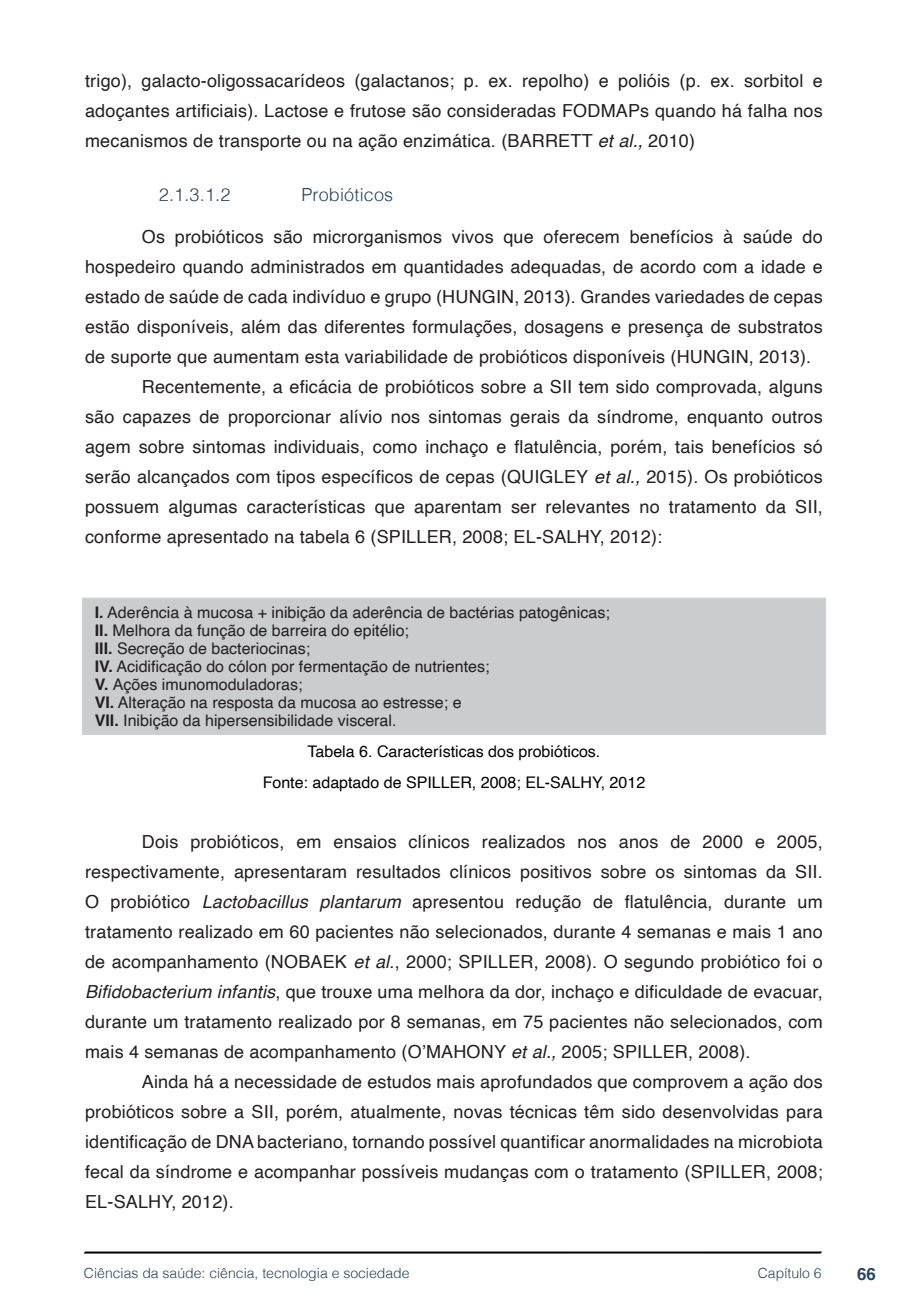
<style>
.page{position:relative;width:908px;height:1304px;background:#fff}
.page>*{position:absolute;margin:0;border:0;box-sizing:border-box;transform-origin:0 0}
.t1{font:18px/30px "Helvetica";letter-spacing:.01em;color:#231f20;text-align:justify}
.t2{font:300 18px "Helvetica";letter-spacing:.01em;color:#23445f}
.t3{font:700 16.8px "Helvetica";color:#23445f}
.t4{font:16px/18px "Helvetica";color:#231f20}
.t5{font:16px/30.6px "Helvetica";color:#000;text-align:center}
.t6{font:300 14px "Helvetica";color:#23445f}
.s1{font-style:italic}
.s2{font-weight:700}
</style>
<div class="page">
<svg style="left:84px;top:1251px;width:737px;height:3px;background:#515151"></svg>
<div style="left:82px;top:598px;width:743px;height:136px;background:#cbccce"></div>
<hr style="left:82px;top:598px;width:743px;height:1px;background:#d2d4d3">
<hr style="left:82px;top:599px;width:1px;height:135px;background:#d2d4d3">
<hr style="left:824px;top:599px;width:1px;height:135px;background:#d2d4d3">
<hr style="left:82px;top:734px;width:743px;height:1px;background:#d2d4d3">
<p class="t1" style="left:85px;top:66px;width:738px">trigo), galacto-oligossacarídeos (galactanos; p. ex. repolho) e polióis (p. ex. sorbitol e adoçantes artificiais). Lactose e frutose são consideradas FODMAPs quando há falha nos mecanismos de transporte ou na ação enzimática. (BARRETT <span class="s1">et al.,</span> 2010)</p>
<p class="t2" style="left:159px;top:180px;width:73px">2.1.3.1.2</p>
<p class="t2" style="left:301px;top:180px;width:93px">Probióticos</p>
<p class="t1" style="left:142px;top:222px;width:682px">Os probióticos são microrganismos vivos que oferecem benefícios à saúde do</p>
<p class="t1" style="left:85px;top:252px;width:738px">hospedeiro quando administrados em quantidades adequadas, de acordo com a idade e</p>
<p class="t1" style="left:85px;top:282px;width:738px">estado de saúde de cada indivíduo e grupo (HUNGIN, 2013). Grandes variedades de cepas</p>
<p class="t1" style="left:85px;top:312px;width:738px">estão disponíveis, além das diferentes formulações, dosagens e presença de substratos</p>
<p class="t1" style="left:85px;top:342px;width:727px">de suporte que aumentam esta variabilidade de probióticos disponíveis (HUNGIN, 2013).</p>
<p class="t1" style="left:142px;top:372px;width:682px">Recentemente, a eficácia de probióticos sobre a SII tem sido comprovada, alguns</p>
<p class="t1" style="left:85px;top:402px;width:738px">são capazes de proporcionar alívio nos sintomas gerais da síndrome, enquanto outros</p>
<p class="t1" style="left:85px;top:432px;width:738px">agem sobre sintomas individuais, como inchaço e flatulência, porém, tais benefícios só</p>
<p class="t1" style="left:85px;top:462px;width:738px">serão alcançados com tipos específicos de cepas (QUIGLEY <span class="s1">et al.,</span> 2015). Os probióticos</p>
<p class="t1" style="left:85px;top:492px;width:739px">possuem algumas características que aparentam ser relevantes no tratamento da SII,</p>
<p class="t1" style="left:85px;top:522px;width:578px">conforme apresentado na tabela 6 (SPILLER, 2008; EL-SALHY, 2012):</p>
<p class="t4" style="left:95px;top:604px;width:516px"><span class="s2">I.</span> Aderência à mucosa + inibição da aderência de bactérias patogênicas; <span class="s2">II.</span> Melhora da função de barreira do epitélio;<br><span class="s2">III.</span> Secreção de bacteriocinas;<br><span class="s2">IV.</span> Acidificação do cólon por fermentação de nutrientes;<br><span class="s2">V.</span> Ações imunomoduladoras;<br><span class="s2">VI.</span> Alteração na resposta da mucosa ao estresse; e<br><span class="s2">VII.</span> Inibição da hipersensibilidade visceral.</p>
<p class="t5" style="left:262px;top:737px;width:384px">Tabela 6. Características dos probióticos.<br>Fonte: adaptado de SPILLER, 2008; EL-SALHY, 2012</p>
<p class="t1" style="left:85px;top:827px;width:738px;text-indent:57px">Dois probióticos, em ensaios clínicos realizados nos anos de 2000 e 2005, respectivamente, apresentaram resultados clínicos positivos sobre os sintomas da SII.<br>O probiótico <span class="s1">Lactobacillus plantarum</span> apresentou redução de flatulência, durante um tratamento realizado em 60 pacientes não selecionados, durante 4 semanas e mais 1 ano de acompanhamento (NOBAEK <span class="s1">et al</span>., 2000; SPILLER, 2008). O segundo probiótico foi o <span class="s1">Bifidobacterium infantis</span>, que trouxe uma melhora da dor, inchaço e dificuldade de evacuar, durante um tratamento realizado por 8 semanas, em 75 pacientes não selecionados, com mais 4 semanas de acompanhamento (O’MAHONY <span class="s1">et al.,</span> 2005; SPILLER, 2008).</p>
<p class="t1" style="left:85px;top:1067px;width:738px;text-indent:57px">Ainda há a necessidade de estudos mais aprofundados que comprovem a ação dos probióticos sobre a SII, porém, atualmente, novas técnicas têm sido desenvolvidas para identificação de DNA bacteriano, tornando possível quantificar anormalidades na microbiota fecal da síndrome e acompanhar possíveis mudanças com o tratamento (SPILLER, 2008; EL-SALHY, 2012).</p>
<p class="t6" style="left:84px;top:1261px;width:327px">Ciências da saúde: ciência, tecnologia e sociedade</p>
<p class="t6" style="left:757px;top:1261px;width:65px">Capítulo 6</p>
<p class="t3" style="left:856px;top:1264px;width:20px">66</p>
</div>
